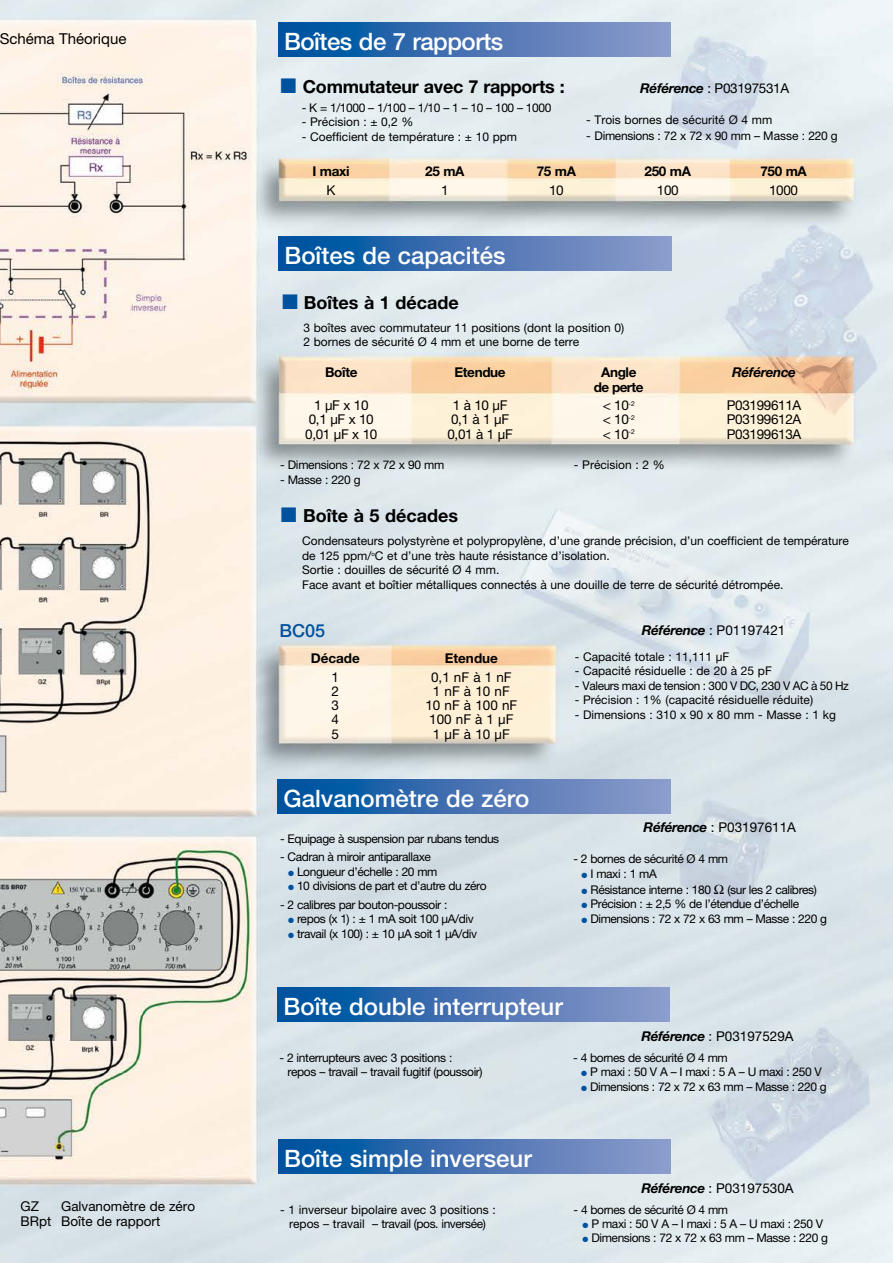
<style>
.page{position:relative;width:893px;height:1263px;background:#fff}
.page>*{position:absolute;margin:0;border:0;box-sizing:border-box;transform-origin:0 0}
.t1{font:500 24px "Helvetica Neue";color:#fff}
.t2{font:500 24px "Helvetica Neue";letter-spacing:-.02em;color:#fff}
.t3{font:700 18px "Helvetica Neue";letter-spacing:-.005em;color:#000}
.t4{font:500 18px "Helvetica Neue";color:#00519e}
.t5{font:15px "Helvetica Neue";color:#000}
.t6{font:13.5px/15px "Helvetica Neue";color:#000}
.t7{font:700 13.5px "Helvetica Neue";letter-spacing:-.025em;color:#000}
.t8{font:13.5px "Helvetica Neue";letter-spacing:-.025em;color:#000}
.t9{font:italic 700 13.5px "Helvetica Neue";letter-spacing:-.025em;color:#000}
.t10{font:700 13.5px "Helvetica Neue";color:#000}
.t11{font:12px/14.4px "Helvetica Neue";letter-spacing:-.025em;color:#000}
.t12{font:12px/14.4px "Helvetica Neue";color:#000}
.s1{color:#00519e}
.s2{font-weight:700;font-style:italic}
</style>
<div class="page">
<img style="left:0;top:0;width:893px;height:1263px">
<svg style="left:278px;top:23px;width:393px;height:34px;background:#4374b3"></svg>
<svg style="left:279px;top:236px;width:392px;height:34px;background:#4474b3"></svg>
<svg style="left:278px;top:779px;width:392px;height:34px;background:#4474b3"></svg>
<svg style="left:278px;top:987px;width:392px;height:34px;background:#4474b3"></svg>
<svg style="left:278px;top:1140px;width:393px;height:34px;background:#4374b3"></svg>
<svg style="left:714px;top:884px;width:10px;height:10px"></svg>
<p class="t5" style="left:0;top:30px;width:128px">Schéma Théorique</p>
<p class="t6" style="left:21px;top:1198px;width:20px">GZ</p>
<p class="t6" style="left:21px;top:1198px;width:176px;text-indent:41px">Galvanomètre de zéro<br>BRpt Boîte de rapport</p>
<h1 class="t2" style="left:284px;top:27px;width:221px">Boîtes de 7 rapports</h1>
<h2 class="t3" style="left:280px;top:76px;width:286px"><span class="s1">■</span> Commutateur avec 7 rapports :</h2>
<p class="t11" style="left:302px;top:100px;width:251px">- K = 1/1000 – 1/100 – 1/10 – 1 – 10 – 100 – 1000</p>
<p class="t12" style="left:302px;top:115px;width:113px">- Précision : ± 0,2 %</p>
<p class="t12" style="left:302px;top:129px;width:217px">- Coefficient de température : ± 10 ppm</p>
<p class="t8" style="left:640px;top:80px;width:150px"><span class="s2">Référence</span> : P03197531A</p>
<p class="t12" style="left:586px;top:112px;width:188px">- Trois bornes de sécurité Ø 4 mm</p>
<p class="t11" style="left:586px;top:129px;width:253px">- Dimensions : 72 x 72 x 90 mm – Masse : 220 g</p>
<p class="t7" style="left:312px;top:163px;width:39px">I maxi</p>
<p class="t7" style="left:425px;top:163px;width:41px">25 mA</p>
<p class="t7" style="left:537px;top:163px;width:41px">75 mA</p>
<p class="t7" style="left:644px;top:163px;width:48px">250 mA</p>
<p class="t7" style="left:760px;top:163px;width:48px">750 mA</p>
<p class="t6" style="left:327px;top:182px;width:11px">K</p>
<p class="t6" style="left:441px;top:182px;width:9px">1</p>
<p class="t6" style="left:549px;top:182px;width:16px">10</p>
<p class="t6" style="left:657px;top:182px;width:23px">100</p>
<p class="t6" style="left:769px;top:182px;width:31px">1000</p>
<h1 class="t1" style="left:284px;top:241px;width:223px">Boîtes de capacités</h1>
<h2 class="t3" style="left:282px;top:291px;width:178px"><span class="s1">■</span> Boîtes à 1 décade</h2>
<p class="t12" style="left:303px;top:320px;width:322px">3 boîtes avec commutateur 11 positions (dont la position 0)<br>2 bornes de sécurité Ø 4 mm et une borne de terre</p>
<p class="t7" style="left:325px;top:363px;width:34px">Boîte</p>
<p class="t7" style="left:454px;top:363px;width:53px">Etendue</p>
<p class="t7" style="left:601px;top:363px;width:37px">Angle</p>
<p class="t9" style="left:732px;top:363px;width:65px">Référence</p>
<p class="t7" style="left:594px;top:378px;width:51px">de perte</p>
<p class="t6" style="left:314px;top:397px;width:56px">1 µF x 10</p>
<p class="t6" style="left:453px;top:397px;width:56px">1 à 10 µF</p>
<p class="t6" style="left:603px;top:397px;width:34px">&lt; 10<sup>-2</sup></p>
<p class="t8" style="left:727px;top:397px;width:76px">P03199611A</p>
<p class="t6" style="left:309px;top:412px;width:67px">0,1 µF x 10</p>
<p class="t6" style="left:451px;top:412px;width:60px">0,1 à 1 µF</p>
<p class="t6" style="left:603px;top:412px;width:34px">&lt; 10<sup>-2</sup></p>
<p class="t8" style="left:727px;top:411px;width:76px">P03199612A</p>
<p class="t6" style="left:305px;top:426px;width:74px">0,01 µF x 10</p>
<p class="t6" style="left:447px;top:426px;width:67px">0,01 à 1 µF</p>
<p class="t6" style="left:603px;top:426px;width:34px">&lt; 10<sup>-2</sup></p>
<p class="t8" style="left:727px;top:426px;width:76px">P03199613A</p>
<p class="t11" style="left:280px;top:457px;width:166px">- Dimensions : 72 x 72 x 90 mm</p>
<p class="t11" style="left:280px;top:472px;width:82px">- Masse : 220 g</p>
<p class="t12" style="left:574px;top:457px;width:92px">- Précision : 2 %</p>
<h2 class="t3" style="left:281px;top:505px;width:179px"><span class="s1">■</span> Boîte à 5 décades</h2>
<p class="t12" style="left:302px;top:534px;width:548px">Condensateurs polystyrène et polypropylène, d’une grande précision, d’un coefficient de température de 125 ppm/<sup>o</sup>C et d’une très haute résistance d’isolation.<br>Sortie : douilles de sécurité Ø 4 mm.<br>Face avant et boîtier métalliques connectés à une douille de terre de sécurité détrompée.</p>
<h2 class="t4" style="left:280px;top:619px;width:47px">BC05</h2>
<p class="t6" style="left:642px;top:622px;width:145px"><span class="s2">Référence</span> : P01197421</p>
<p class="t7" style="left:311px;top:650px;width:51px">Décade</p>
<p class="t10" style="left:445px;top:650px;width:55px">Etendue</p>
<p class="t6" style="left:332px;top:669px;width:9px">1</p>
<p class="t6" style="left:431px;top:669px;width:82px">0,1 nF à 1 nF</p>
<p class="t6" style="left:332px;top:683px;width:9px">2</p>
<p class="t6" style="left:433px;top:683px;width:78px">1 nF à 10 nF</p>
<p class="t6" style="left:332px;top:698px;width:9px">3</p>
<p class="t6" style="left:425px;top:698px;width:93px">10 nF à 100 nF</p>
<p class="t6" style="left:332px;top:712px;width:9px">4</p>
<p class="t6" style="left:429px;top:712px;width:86px">100 nF à 1 µF</p>
<p class="t6" style="left:332px;top:726px;width:9px">5</p>
<p class="t6" style="left:433px;top:726px;width:78px">1 µF à 10 µF</p>
<h1 class="t1" style="left:284px;top:784px;width:247px">Galvanomètre de zéro</h1>
<p class="t11" style="left:280px;top:831px;width:221px">- Equipage à suspension par rubans tendus</p>
<p class="t11" style="left:280px;top:850px;width:152px">- Cadran à miroir antiparallaxe</p>
<p class="t11" style="left:288px;top:864px;width:151px"><span class="s1">●</span> Longueur d’échelle : 20 mm</p>
<p class="t11" style="left:288px;top:878px;width:200px"><span class="s1">●</span> 10 divisions de part et d’autre du zéro</p>
<p class="t11" style="left:280px;top:897px;width:169px">- 2 calibres par bouton-poussoir :</p>
<p class="t11" style="left:288px;top:912px;width:187px"><span class="s1">●</span> repos (x 1) : ± 1 mA soit 100 µA/div</p>
<p class="t11" style="left:288px;top:926px;width:191px"><span class="s1">●</span> travail (x 100) : ± 10 µA soit 1 µA/div</p>
<p class="t12" style="left:575px;top:649px;width:156px">- Capacité totale : 11,111 µF</p>
<p class="t12" style="left:575px;top:664px;width:199px">- Capacité résiduelle : de 20 à 25 pF</p>
<p class="t11" style="left:575px;top:678px;width:276px">- Valeurs maxi de tension : 300 V DC, 230 V AC à 50 Hz</p>
<p class="t12" style="left:575px;top:692px;width:240px">- Précision : 1% (capacité résiduelle réduite)</p>
<p class="t12" style="left:575px;top:707px;width:263px">- Dimensions : 310 x 90 x 80 mm - Masse : 1 kg</p>
<p class="t6" style="left:644px;top:819px;width:154px"><span class="s2">Référence</span> : P03197611A</p>
<p class="t11" style="left:573px;top:851px;width:156px">- 2 bornes de sécurité Ø 4 mm</p>
<p class="t11" style="left:582px;top:866px;width:77px"><span class="s1">●</span> I maxi : 1 mA</p>
<p class="t11" style="left:582px;top:882px;width:131px"><span class="s1">●</span> Résistance interne : 180</p>
<p class="t11" style="left:727px;top:882px;width:91px">(sur les 2 calibres)</p>
<p class="t11" style="left:582px;top:896px;width:219px"><span class="s1">●</span> Précision : ± 2,5 % de l’étendue d’échelle</p>
<p class="t11" style="left:582px;top:911px;width:247px"><span class="s1">●</span> Dimensions : 72 x 72 x 63 mm – Masse : 220 g</p>
<h1 class="t1" style="left:284px;top:992px;width:281px">Boîte double interrupteur</h1>
<p class="t11" style="left:287px;top:1050px;width:197px;text-indent:-8px">- 2 interrupteurs avec 3 positions : repos – travail – travail fugitif (poussoir)</p>
<p class="t11" style="left:573px;top:1050px;width:156px">- 4 bornes de sécurité Ø 4 mm</p>
<p class="t6" style="left:641px;top:1028px;width:154px"><span class="s2">Référence</span> : P03197529A</p>
<p class="t11" style="left:581px;top:1064px;width:242px"><span class="s1">●</span> P maxi : 50 V A – I maxi : 5 A – U maxi : 250 V</p>
<p class="t11" style="left:581px;top:1079px;width:247px"><span class="s1">●</span> Dimensions : 72 x 72 x 63 mm – Masse : 220 g</p>
<h1 class="t1" style="left:284px;top:1144px;width:249px">Boîte simple inverseur</h1>
<p class="t12" style="left:280px;top:1202px;width:217px;text-align:center">- 1 inverseur bipolaire avec 3 positions : repos – travail – travail (pos. inversée)</p>
<p class="t11" style="left:573px;top:1202px;width:156px">- 4 bornes de sécurité Ø 4 mm</p>
<p class="t6" style="left:641px;top:1180px;width:154px"><span class="s2">Référence</span> : P03197530A</p>
<p class="t11" style="left:583px;top:1216px;width:242px"><span class="s1">●</span> P maxi : 50 V A – I maxi : 5 A – U maxi : 250 V</p>
<p class="t11" style="left:583px;top:1231px;width:247px"><span class="s1">●</span> Dimensions : 72 x 72 x 63 mm – Masse : 220 g</p>
</div>
